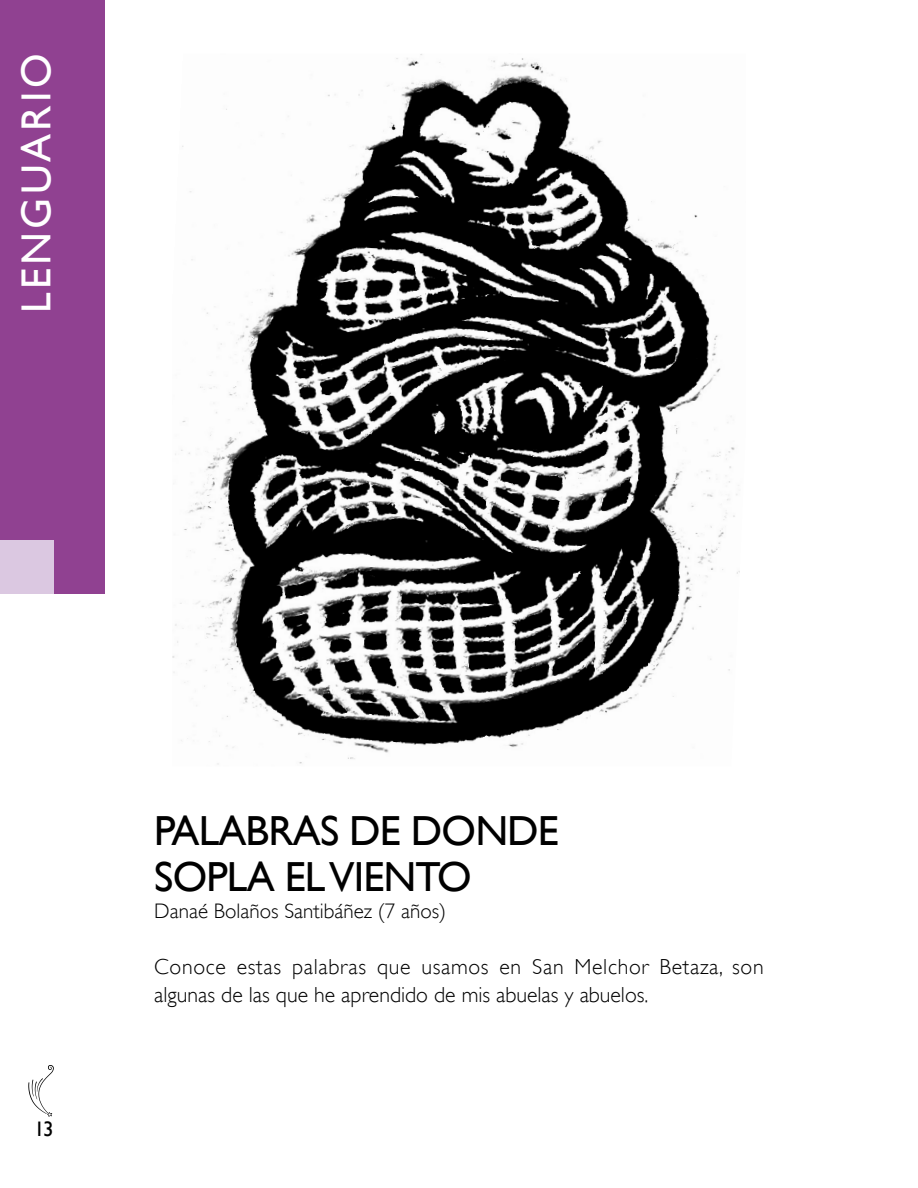
<style>
.page{position:relative;width:918px;height:1188px;background:#fff}
.page>*{position:absolute;margin:0;border:0;box-sizing:border-box;transform-origin:0 0}
.t1{font:42px/46.5px "Gill Sans";letter-spacing:-.02em;color:#000}
.t2{font:42px "Gill Sans";letter-spacing:.08em;color:#fff}
.t3{font:300 21.75px/27.8px "Gill Sans";letter-spacing:.03em;color:#000}
.t4{font:300 21px "Gill Sans";color:#000}
.t5{font:21px "Gill Sans";color:#000}
</style>
<div class="page">
<svg style="left:28px;top:1065px;width:26px;height:52px"></svg>
<div style="left:0;top:0;width:104px;height:594px;background:#904191"></div>
<div style="left:0;top:540px;width:54px;height:54px;background:#dbc8e1"></div>
<img style="left:172px;top:54px;width:568px;height:711px">
<h1 class="t2" style="left:12px;top:313px;width:261px;rotate:-90deg">LENGUARIO</h1>
<p class="t5" style="left:34px;top:1116px;width:21px">13</p>
<h1 class="t1" style="left:154px;top:807px;width:406px">PALABRAS DE DONDE<br>SOPLA EL VIENTO</h1>
<p class="t4" style="left:154px;top:895px;width:294px">Danaé Bolaños Santibáñez (7 años)</p>
<p class="t3" style="left:154px;top:952px;width:611px">Conoce estas palabras que usamos en San Melchor Betaza, son algunas de las que he aprendido de mis abuelas y abuelos.</p>
</div>
